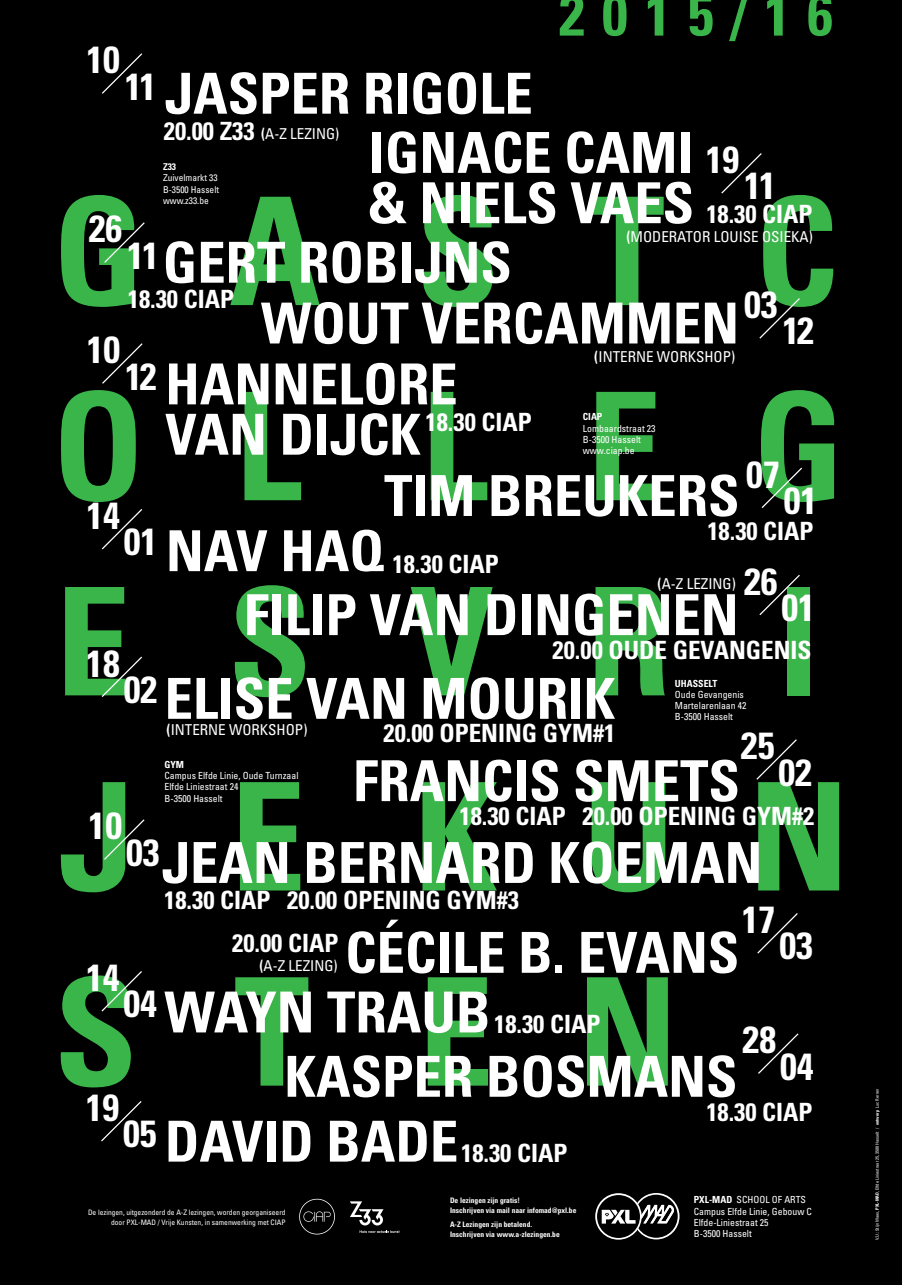
<style>
.page{position:relative;width:902px;height:1285px;background:#fff}
.page>*{position:absolute;margin:0;border:0;box-sizing:border-box;transform-origin:0 0}
.t1{font:700 condensed 57.68px "Univers";letter-spacing:.3em;color:#3ab54a}
.t2{font:700 condensed 56.55px/59.2px "Univers";color:#fff}
.t3{font:700 condensed 37.72px "Univers";color:#fff}
.t4{font:700 condensed 25.12px "Univers";color:#fff}
.t5{font:condensed 15px "Univers";color:#fff}
.t6{font:condensed 9.75px/11.2px "Univers";color:#fff}
.t7{font:700 condensed 9.75px "Univers";color:#fff}
.t8{font:condensed 9.45px/11.3px "Univers";color:#fff}
.t9{font:700 condensed 9.45px "Univers";color:#fff}
.t10{font:700 condensed 7.5px/10.5px "Univers";color:#fff}
.t11{font:condensed 7.5px/10.5px "Univers";color:#fff;text-align:right}
.t12{font:condensed 4.5px "Univers";color:#fff}
.s1{font-weight:700}
.s2{font-size:37.72px}
</style>
<div class="page">
<div style="left:0;top:0;width:901px;height:1284px;background:#000"></div>
<svg style="left:230px;top:197px;width:89px;height:108px"></svg>
<svg style="left:422px;top:195px;width:71px;height:112px"></svg>
<svg style="left:590px;top:197px;width:73px;height:108px"></svg>
<svg style="left:244px;top:392px;width:57px;height:108px"></svg>
<svg style="left:430px;top:392px;width:57px;height:108px"></svg>
<svg style="left:596px;top:392px;width:60px;height:108px"></svg>
<svg style="left:234px;top:585px;width:71px;height:112px"></svg>
<svg style="left:411px;top:587px;width:81px;height:108px"></svg>
<svg style="left:595px;top:587px;width:69px;height:108px"></svg>
<div style="left:786px;top:587px;width:23px;height:108px;background:#3ab54a"></div>
<svg style="left:240px;top:782px;width:60px;height:108px"></svg>
<svg style="left:422px;top:782px;width:75px;height:108px"></svg>
<svg style="left:591px;top:782px;width:74px;height:110px"></svg>
<svg style="left:235px;top:977px;width:73px;height:108px"></svg>
<svg style="left:427px;top:977px;width:61px;height:108px"></svg>
<svg style="left:587px;top:977px;width:80px;height:108px"></svg>
<svg style="left:350px;top:1201px;width:49px;height:31px"></svg>
<svg style="left:102px;top:53px;width:41px;height:41px"></svg>
<svg style="left:61px;top:195px;width:84px;height:112px"></svg>
<svg style="left:761px;top:390px;width:74px;height:118px"></svg>
<svg style="left:759px;top:574px;width:41px;height:42px"></svg>
<svg style="left:756px;top:739px;width:83px;height:151px"></svg>
<svg style="left:721px;top:153px;width:112px;height:186px"></svg>
<svg style="left:61px;top:782px;width:84px;height:110px"></svg>
<svg style="left:60px;top:971px;width:82px;height:116px"></svg>
<svg style="left:101px;top:1101px;width:41px;height:41px"></svg>
<svg style="left:61px;top:343px;width:82px;height:207px"></svg>
<svg style="left:757px;top:913px;width:41px;height:41px"></svg>
<svg style="left:758px;top:1033px;width:41px;height:41px"></svg>
<svg style="left:65px;top:587px;width:77px;height:110px"></svg>
<img style="left:299px;top:1198px;width:36px;height:37px">
<svg style="left:595px;top:1192px;width:46px;height:47px"></svg>
<svg style="left:633px;top:1192px;width:46px;height:47px"></svg>
<div style="left:597px;top:1194px;width:43px;height:43px;background:#000;border-radius:50%"></div>
<svg style="left:601px;top:1194px;width:76px;height:43px"></svg>
<h3 class="t3" style="left:86px;top:37px;width:35px">10</h3>
<h3 class="t3" style="left:125px;top:63px;width:33px">11</h3>
<h3 class="t3" style="left:89px;top:206px;width:35px">26</h3>
<h3 class="t3" style="left:127px;top:232px;width:33px">11</h3>
<h1 class="t1" style="left:559px;top:-20px;width:275px">2015/16</h1>
<h2 class="t2" style="left:369px;top:64px;width:325px;text-indent:-204px">JASPER RIGOLE<br>IGNACE CAMI</h2>
<h2 class="t2" style="left:369px;top:173px;width:326px">&amp; NIELS VAES</h2>
<h3 class="t4" style="left:164px;top:115px;width:92px">20.00 Z33</h3>
<h3 class="t5" style="left:261px;top:124px;width:80px"><span class="s1">(</span>A-Z LEZING)</h3>
<p class="t9" style="left:163px;top:161px;width:15px">Z33</p>
<p class="t8" style="left:163px;top:172px;width:58px">Zuivelmarkt 33<br>B-3500 Hasselt www.z33.be</p>
<h3 class="t3" style="left:705px;top:136px;width:35px">19</h3>
<h3 class="t3" style="left:744px;top:163px;width:33px">11</h3>
<h3 class="t4" style="left:706px;top:199px;width:108px">18.30 CIAP</h3>
<h2 class="t2" style="left:163px;top:233px;width:350px">GERT ROBIJNS</h2>
<h3 class="t5" style="left:626px;top:227px;width:188px"><span class="s1">(</span>MODERATOR LOUISE OSIEKA)</h3>
<h3 class="t4" style="left:128px;top:284px;width:108px">18.30 CIAP</h3>
<h3 class="t3" style="left:744px;top:281px;width:35px">03</h3>
<h2 class="t2" style="left:261px;top:293px;width:554px">WOUT VERCAMMEN <span class="s2">12</span></h2>
<h3 class="t3" style="left:87px;top:327px;width:35px">10</h3>
<h3 class="t5" style="left:594px;top:347px;width:142px"><span class="s1">(</span>INTERNE WORKSHOP)</h3>
<h2 class="t2" style="left:165px;top:359px;width:294px;line-height:50.2px">HANNELORE<br>VAN DIJCK</h2>
<h3 class="t3" style="left:125px;top:353px;width:33px">12</h3>
<h3 class="t4" style="left:425px;top:407px;width:108px">18.30 CIAP</h3>
<p class="t7" style="left:582px;top:411px;width:21px">CIAP</p>
<p class="t6" style="left:582px;top:422px;width:74px">Lombaardstraat 23<br>B-3500 Hasselt www.ciap.be</p>
<h3 class="t3" style="left:86px;top:492px;width:35px">14</h3>
<h3 class="t3" style="left:124px;top:518px;width:35px">01</h3>
<h3 class="t3" style="left:86px;top:640px;width:35px">18</h3>
<h3 class="t3" style="left:124px;top:666px;width:35px">02</h3>
<h2 class="t2" style="left:384px;top:466px;width:357px">TIM BREUKERS</h2>
<h3 class="t3" style="left:746px;top:451px;width:35px">07</h3>
<h3 class="t3" style="left:783px;top:477px;width:35px">01</h3>
<h3 class="t4" style="left:707px;top:515px;width:108px">18.30 CIAP</h3>
<h2 class="t2" style="left:166px;top:521px;width:219px">NAV HAQ</h2>
<h3 class="t4" style="left:392px;top:548px;width:108px">18.30 CIAP</h3>
<h3 class="t3" style="left:744px;top:558px;width:35px">26</h3>
<h3 class="t5" style="left:657px;top:574px;width:80px"><span class="s1">(</span>A-Z LEZING)</h3>
<h2 class="t2" style="left:244px;top:585px;width:496px">FILIP VAN DINGENEN</h2>
<h3 class="t3" style="left:781px;top:584px;width:35px">01</h3>
<h3 class="t4" style="left:552px;top:634px;width:260px">20.00 OUDE GEVANGENIS</h3>
<h2 class="t2" style="left:165px;top:668px;width:452px">ELISE VAN MOURIK</h2>
<h3 class="t4" style="left:383px;top:717px;width:233px">20.00 OPENING GYM#1</h3>
<p class="t7" style="left:674px;top:677px;width:44px">UHASSELT</p>
<p class="t6" style="left:674px;top:688px;width:73px">Oude Gevangenis<br>Martelarenlaan 42<br>B-3500 Hasselt</p>
<h3 class="t5" style="left:166px;top:720px;width:142px"><span class="s1">(</span>INTERNE WORKSHOP)</h3>
<h3 class="t3" style="left:741px;top:722px;width:35px">25</h3>
<h3 class="t3" style="left:778px;top:748px;width:35px">02</h3>
<h2 class="t2" style="left:353px;top:751px;width:388px">FRANCIS SMETS</h2>
<p class="t7" style="left:164px;top:758px;width:21px">GYM</p>
<p class="t6" style="left:164px;top:769px;width:135px">Campus Elfde Linie, Oude Turnzaal<br>Elfde Liniestraat 24<br>B-3500 Hasselt</p>
<h3 class="t4" style="left:459px;top:800px;width:356px">18.30 CIAP 20.00 OPENING GYM#2</h3>
<h3 class="t3" style="left:89px;top:802px;width:35px">10</h3>
<h3 class="t3" style="left:126px;top:829px;width:35px">03</h3>
<h2 class="t2" style="left:162px;top:832px;width:602px">JEAN BERNARD KOEMAN</h2>
<h3 class="t3" style="left:741px;top:896px;width:35px">17</h3>
<h3 class="t4" style="left:164px;top:884px;width:356px">18.30 CIAP 20.00 OPENING GYM#3</h3>
<h2 class="t2" style="left:345px;top:922px;width:395px">CÉCILE B. EVANS</h2>
<h3 class="t3" style="left:779px;top:922px;width:35px">03</h3>
<h3 class="t4" style="left:232px;top:927px;width:108px">20.00 CIAP</h3>
<h3 class="t5" style="left:259px;top:955px;width:80px"><span class="s1">(</span>A-Z LEZING)</h3>
<h3 class="t3" style="left:86px;top:954px;width:35px">14</h3>
<h3 class="t3" style="left:123px;top:980px;width:35px">04</h3>
<h2 class="t2" style="left:164px;top:982px;width:327px">WAYN TRAUB</h2>
<h3 class="t4" style="left:494px;top:1008px;width:108px">18.30 CIAP</h3>
<h3 class="t3" style="left:742px;top:1016px;width:35px">28</h3>
<h3 class="t3" style="left:780px;top:1042px;width:35px">04</h3>
<h2 class="t2" style="left:284px;top:1046px;width:454px">KASPER BOSMANS</h2>
<h3 class="t3" style="left:86px;top:1084px;width:35px">19</h3>
<h3 class="t4" style="left:706px;top:1096px;width:108px">18.30 CIAP</h3>
<h3 class="t3" style="left:123px;top:1110px;width:35px">05</h3>
<h2 class="t2" style="left:165px;top:1111px;width:295px">DAVID BADE</h2>
<h3 class="t4" style="left:461px;top:1137px;width:108px">18.30 CIAP</h3>
<p class="t11" style="left:88px;top:1206px;width:199px">De lezingen, uitgezonderd de A-Z lezingen, worden georganiseerd door PXL-MAD / Vrije Kunsten, in samenwerking met CIAP</p>
<p class="t10" style="left:450px;top:1194px;width:128px">De lezingen zijn gratis!<br>Inschrijven via mail naar infomad@pxl.be</p>
<p class="t10" style="left:450px;top:1218px;width:111px">A-Z Lezingen zijn betalend.<br>Inschrijven via www.a-zlezingen.be</p>
<p class="t6" style="left:693px;top:1193px;width:120px"><span class="s1">PXL-MAD</span> SCHOOL OF ARTS<br>Campus Elfde Linie, Gebouw C<br>Elfde-Liniestraat 25<br>B-3500 Hasselt</p>
<p class="t12" style="left:874px;top:1239px;width:153px;rotate:-90deg">V.U.: Stijn Maes, <span class="s1">PXL-MAD</span>, Elfde Liniestraat 25, 3500 Hasselt / <span class="s1">ontwerp</span> Luc Rerren</p>
</div>
